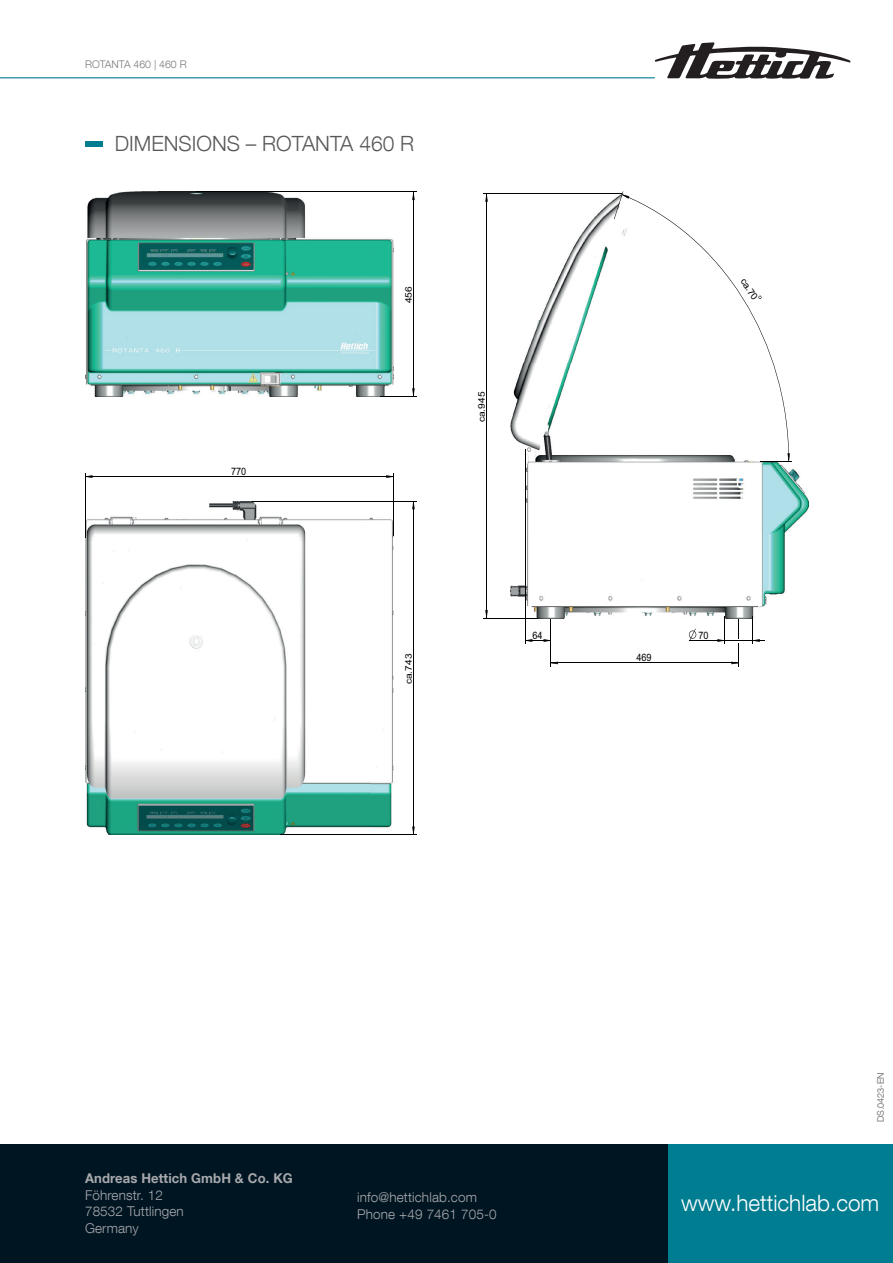
<style>
.page{position:relative;width:893px;height:1263px;background:#fff}
.page>*{position:absolute;margin:0;border:0;box-sizing:border-box;transform-origin:0 0}
.t1{font:300 22.5px "Helvetica Neue LT Com";color:#fff}
.t2{font:300 21px "Helvetica Neue LT Com";color:#57585a}
.t3{font:300 13.5px/16.5px "Helvetica Neue LT Com";letter-spacing:.01em;color:#a8a9ad}
.t4{font:700 13.5px "Helvetica Neue LT Com";letter-spacing:.01em;color:#a8a9ad}
.t5{font:300 10.5px "Helvetica Neue LT Com";color:#787a7d}
.t6{font:10.2px "Arial";color:#000001;scale:.89 1}
.t7{font:9.45px "Arial";color:#000001;scale:1.05 1}
.t8{font:9.15px "Arial";color:#000001;scale:1.12 1}
.t9{font:300 9px "Helvetica Neue LT Com";color:#57585a}
</style>
<div class="page">
<div style="left:668px;top:1144px;width:225px;height:119px;background:#007d90"></div>
<div style="left:0;top:1144px;width:668px;height:119px;background:#001522"></div>
<svg style="left:655px;top:42px;width:195px;height:37px"></svg>
<hr style="left:0;top:77px;width:655px;height:1px;background:#007d90">
<div style="left:85px;top:141px;width:17px;height:6px;background:#007d90"></div>
<img style="left:85px;top:501px;width:308px;height:334px">
<img style="left:85px;top:192px;width:308px;height:204px">
<img style="left:510px;top:199px;width:298px;height:419px">
<svg style="left:412px;top:388px;width:3px;height:6px"></svg>
<svg style="left:689px;top:629px;width:7px;height:11px"></svg>
<svg style="left:412px;top:826px;width:3px;height:6px"></svg>
<hr style="left:85px;top:473px;width:1px;height:64px;background:#000001">
<hr style="left:85px;top:476px;width:308px;height:1px;background:#000001">
<hr style="left:379px;top:396px;width:37px;height:1px;background:#000001">
<hr style="left:196px;top:192px;width:220px;height:1px;background:#000001">
<hr style="left:393px;top:473px;width:1px;height:63px;background:#000001">
<hr style="left:413px;top:192px;width:1px;height:204px;background:#000001">
<hr style="left:551px;top:663px;width:188px;height:1px;background:#000001">
<svg style="left:526px;top:639px;width:25px;height:3px"></svg>
<hr style="left:689px;top:640px;width:76px;height:1px;background:#000001">
<hr style="left:483px;top:618px;width:55px;height:1px;background:#000001">
<hr style="left:486px;top:194px;width:1px;height:424px;background:#000001">
<hr style="left:525px;top:449px;width:1px;height:195px;background:#000001">
<hr style="left:551px;top:619px;width:1px;height:47px;background:#000001">
<svg style="left:614px;top:191px;width:176px;height:270px"></svg>
<hr style="left:760px;top:461px;width:32px;height:1px;background:#000001">
<svg style="left:717px;top:617px;width:8px;height:27px"></svg>
<svg style="left:731px;top:619px;width:8px;height:47px"></svg>
<svg style="left:752px;top:617px;width:8px;height:27px"></svg>
<hr style="left:483px;top:193px;width:139px;height:1px;background:#000001">
<hr style="left:280px;top:834px;width:136px;height:1px;background:#000001">
<hr style="left:252px;top:501px;width:164px;height:1px;background:#000001">
<hr style="left:413px;top:501px;width:1px;height:334px;background:#000001">
<p class="t5" style="left:85px;top:58px;width:103px">ROTANTA 460 | 460 R</p>
<h2 class="t2" style="left:115px;top:131px;width:301px">DIMENSIONS – ROTANTA 460 R</h2>
<p class="t6" style="left:231px;top:464px;width:19px">770</p>
<p class="t8" style="left:402px;top:303px;width:17px;rotate:-90deg">456</p>
<p class="t8" style="left:402px;top:684px;width:29px;rotate:-90deg">ca.743</p>
<p class="t8" style="left:476px;top:422px;width:29px;rotate:-90deg">ca.945</p>
<p class="t7" style="left:748px;top:276px;width:24px;rotate:58deg">ca.70</p>
<p class="t6" style="left:532px;top:628px;width:13px">64</p>
<p class="t6" style="left:698px;top:628px;width:13px">70</p>
<p class="t6" style="left:636px;top:651px;width:19px">469</p>
<p class="t4" style="left:85px;top:1170px;width:209px">Andreas Hettich GmbH &amp; Co. KG</p>
<p class="t3" style="left:85px;top:1186px;width:100px">Föhrenstr. 12<br>78532 Tuttlingen<br>Germany</p>
<p class="t3" style="left:357px;top:1189px;width:141px">info@hettichlab.com<br>Phone +49 7461 705-0</p>
<p class="t9" style="left:875px;top:1122px;width:51px;rotate:-90deg">DS.0423-EN</p>
<h1 class="t1" style="left:681px;top:1190px;width:199px">www.hettichlab.com</h1>
</div>
